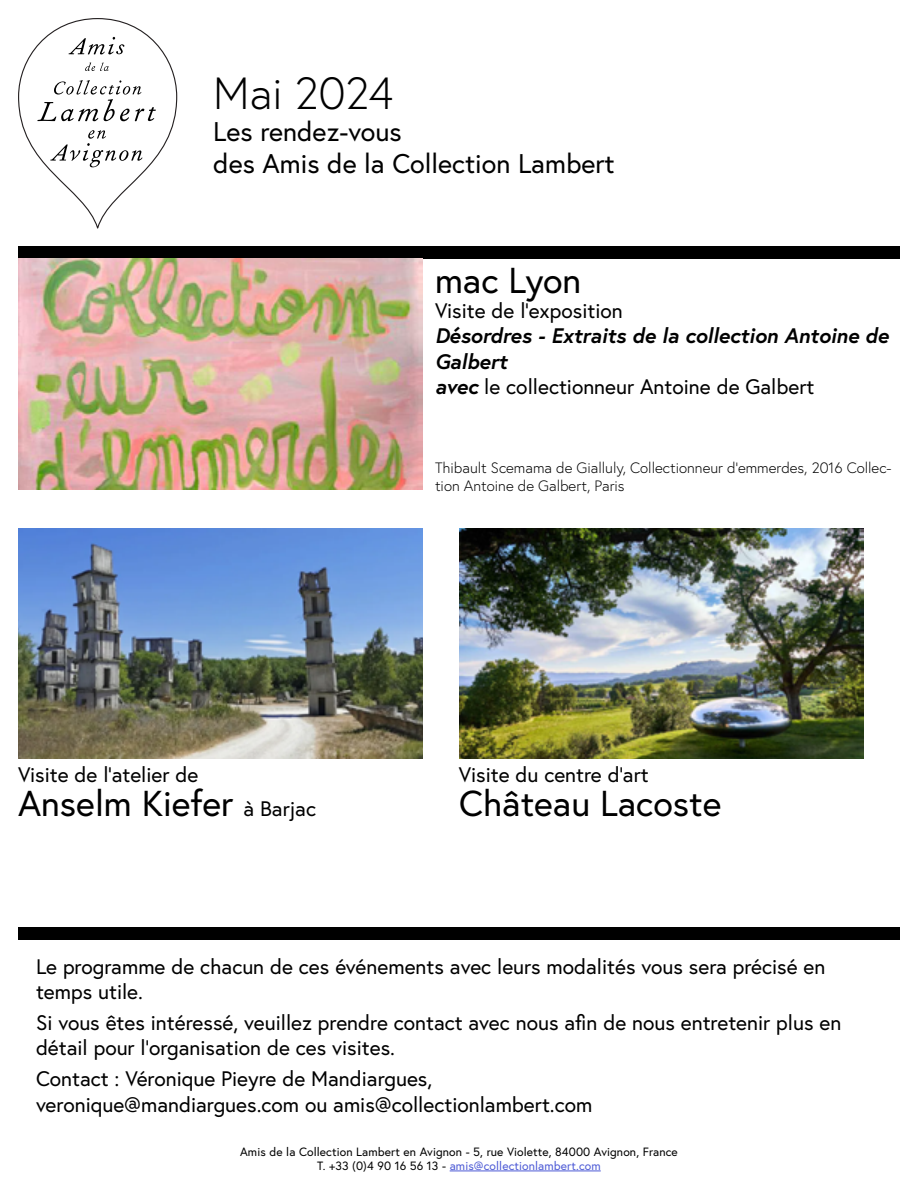
<style>
.page{position:relative;width:918px;height:1188px;background:#fff}
.page>*{position:absolute;margin:0;border:0;box-sizing:border-box;transform-origin:0 0}
.t1{font:300 45px "Europa";color:#000}
.t2{font:36px "Europa";color:#000}
.t3{font:27px/32.4px "Europa";color:#000}
.t4{font:21px/25.2px "Europa";color:#000}
.t5{font:italic 700 21px/25.2px "Europa";color:#000}
.t6{font:300 15px/18px "Europa";color:#000}
.t7{font:12px/14.4px "Europa";letter-spacing:.01em;color:#000;text-align:center}
.s1{font-weight:400;font-style:normal}
.s2{font-size:21px}
.s3{color:#4f5cd6}
</style>
<div class="page">
<hr style="left:450px;top:1171px;width:151px;height:1px;background:#4f5cd6">
<svg style="left:69px;top:37px;width:55px;height:17px"></svg>
<svg style="left:85px;top:62px;width:24px;height:9px"></svg>
<svg style="left:37px;top:80px;width:119px;height:41px"></svg>
<svg style="left:50px;top:130px;width:93px;height:37px"></svg>
<div style="left:18px;top:247px;width:882px;height:12px;background:#000"></div>
<img style="left:18px;top:259px;width:405px;height:230px">
<div style="left:18px;top:927px;width:882px;height:12px;background:#000"></div>
<img style="left:18px;top:528px;width:405px;height:230px">
<img style="left:459px;top:528px;width:405px;height:230px">
<h1 class="t1" style="left:213px;top:65px;width:182px">Mai 2024</h1>
<p class="t3" style="left:213px;top:115px;width:403px">Les rendez-vous<br>des Amis de la Collection Lambert</p>
<h2 class="t2" style="left:435px;top:257px;width:148px">mac Lyon</h2>
<p class="t4" style="left:435px;top:298px;width:189px">Visite de l’exposition</p>
<p class="t5" style="left:435px;top:323px;width:455px">Désordres - Extraits de la collection Antoine de<br>Galbert<br>avec <span class="s1">le collectionneur Antoine de Galbert</span></p>
<p class="t4" style="left:18px;top:761px;width:182px">Visite de l’atelier de</p>
<h2 class="t2" style="left:18px;top:780px;width:300px">Anselm Kiefer <span class="s2">à Barjac</span></h2>
<p class="t6" style="left:435px;top:458px;width:458px">Thibault Scemama de Gialluly, Collectionneur d’emmerdes, 2016 Collec&shy;tion Antoine de Galbert, Paris</p>
<p class="t4" style="left:459px;top:761px;width:191px">Visite du centre d’art</p>
<h2 class="t2" style="left:459px;top:780px;width:264px">Château Lacoste</h2>
<p class="t4" style="left:36px;top:953px;width:791px">Le programme de chacun de ces événements avec leurs modalités vous sera précisé en temps utile.</p>
<p class="t4" style="left:36px;top:1010px;width:807px">Si vous êtes intéressé, veuillez prendre contact avec nous afin de nous entretenir plus en détail pour l’organisation de ces visites.</p>
<p class="t4" style="left:36px;top:1066px;width:558px">Contact : Véronique Pieyre de Mandiargues, veronique@mandiargues.com ou amis@collectionlambert.com</p>
<p class="t7" style="left:240px;top:1144px;width:439px">Amis de la Collection Lambert en Avignon - 5, rue Violette, 84000 Avignon, France<br>T. +33 (0)4 90 16 56 13 - <span class="s3">amis@collectionlambert.com</span></p>
</div>
